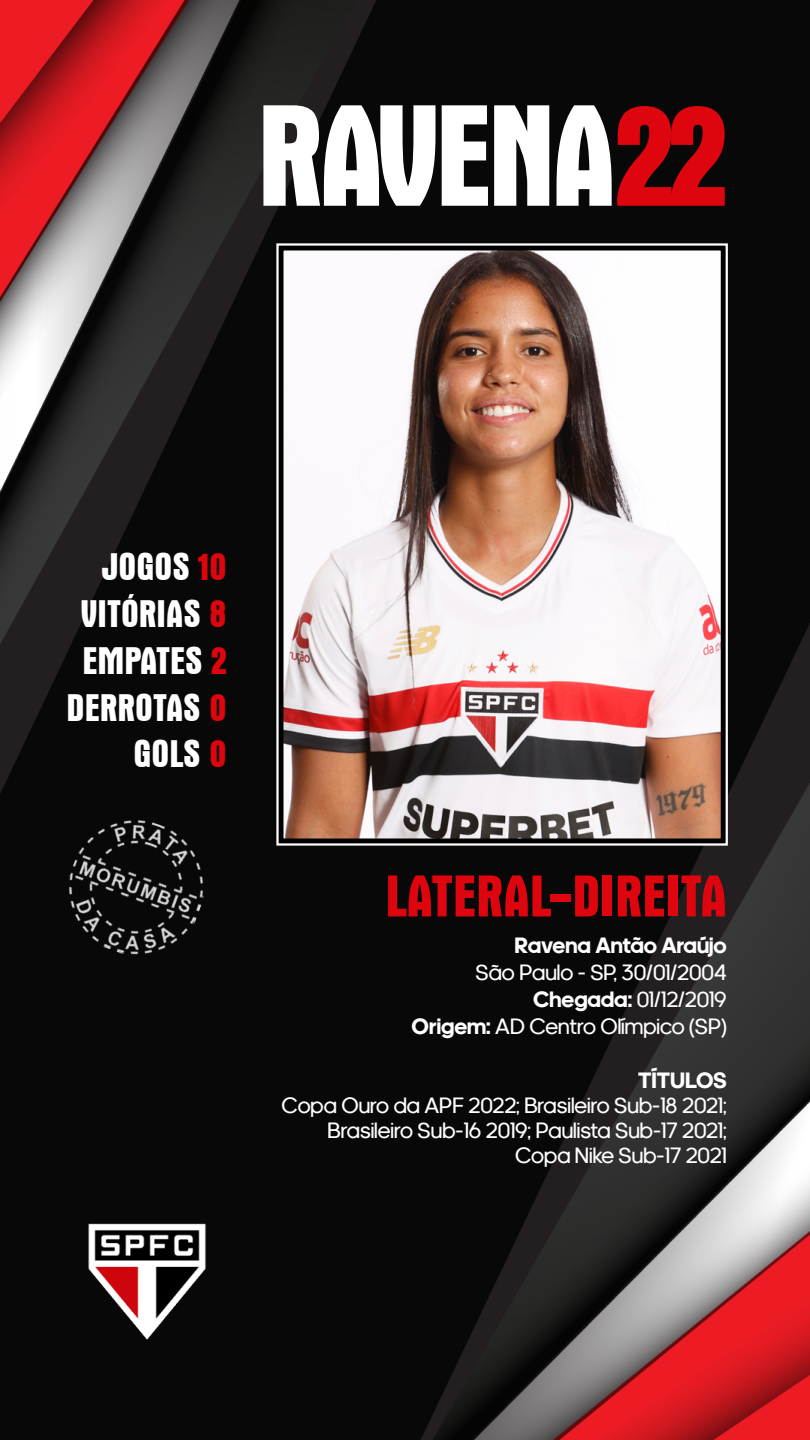
<style>
.page{position:relative;width:810px;height:1440px;background:#fff}
.page>*{position:absolute;margin:0;border:0;box-sizing:border-box;transform-origin:0 0}
.t1{font:700 condensed 147px "Aurora BT";letter-spacing:-.03em;color:#fff}
.t2{font:700 condensed 60px "Aurora BT";color:#de050e}
.t3{font:700 condensed 39px/46.8px "Aurora BT";color:#fff;text-align:right}
.t4{font:22.5px/27px "adineue PRO Regular Web";color:#fff;text-align:right}
.t5{font:22.5px "adineue PRO Bold Web";color:#fff}
.s1{color:#de050e}
.s2{font-family:"adineue PRO Bold Web"}
</style>
<div class="page">
<img style="left:0;top:0;width:810px;height:1440px">
<img style="left:285px;top:251px;width:435px;height:586px">
<div style="left:278px;top:244px;width:449px;height:600px;border:6px solid #000"></div>
<img style="left:51px;top:802px;width:171px;height:171px">
<div style="left:276px;top:243px;width:452px;height:603px;border:2px solid #fff"></div>
<img style="left:88px;top:1222px;width:118px;height:120px">
<h1 class="t1" style="left:257px;top:72px;width:471px">RAVENA<span class="s1">22</span></h1>
<h3 class="t3" style="left:67px;top:544px;width:161px">JOGOS <span class="s1">10<br></span>VITÓRIAS <span class="s1">8<br></span>EMPATES <span class="s1">2<br></span>DERROTAS <span class="s1">0<br></span>GOLS <span class="s1">0</span></h3>
<h2 class="t2" style="left:385px;top:862px;width:343px">LATERAL-DIREITA</h2>
<p class="t5" style="left:515px;top:932px;width:214px">Ravena Antão Araújo</p>
<p class="t4" style="left:412px;top:959px;width:317px">São Paulo - SP, 30/01/2004<br><span class="s2">Chegada:</span> 01/12/2019<br><span class="s2">Origem:</span> AD Centro Olímpico (SP)</p>
<p class="t5" style="left:638px;top:1067px;width:90px">TÍTULOS</p>
<p class="t4" style="left:282px;top:1093px;width:447px;line-height:24.8px">Copa Ouro da APF 2022; Brasileiro Sub-18 2021;<br>Brasileiro Sub-16 2019; Paulista Sub-17 2021;<br>Copa Nike Sub-17 2021</p>
</div>
